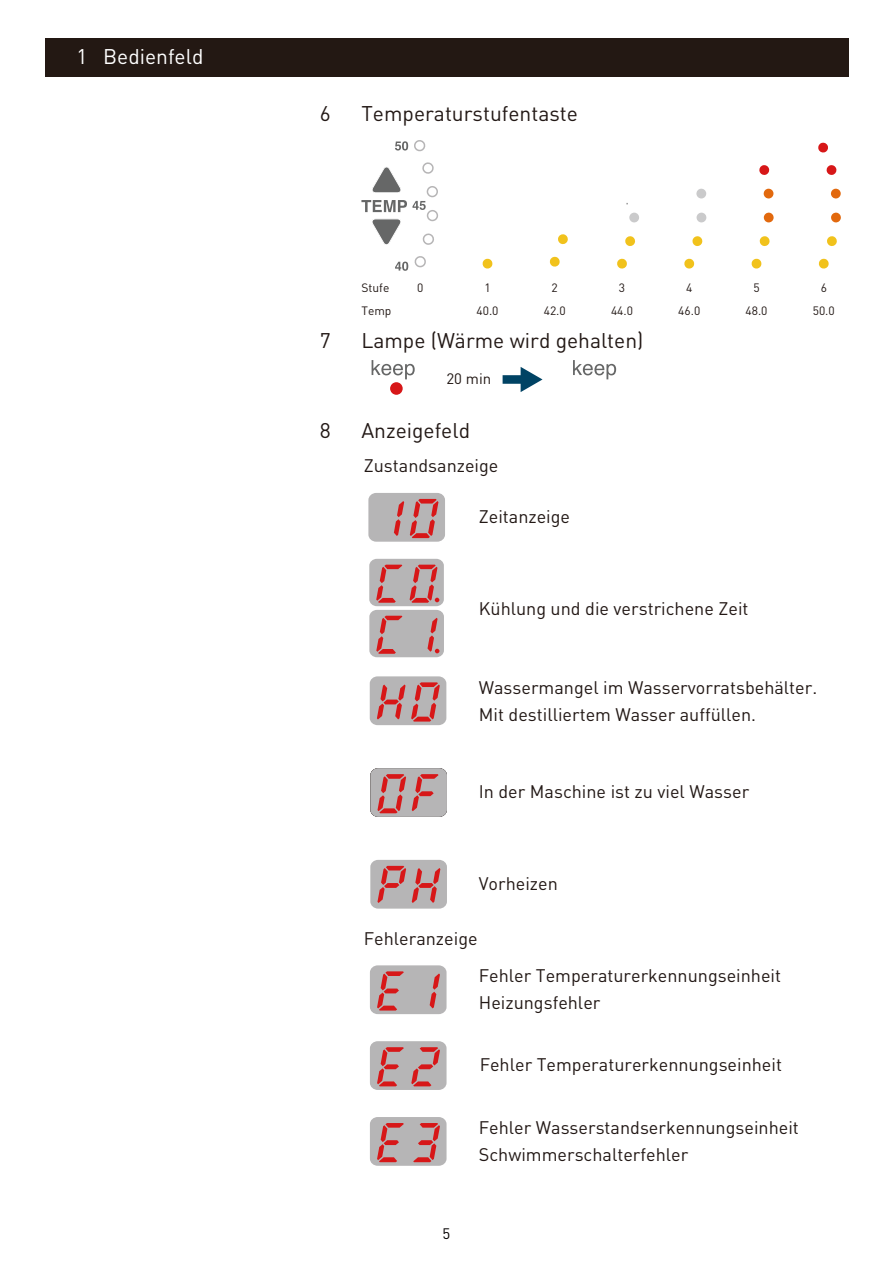
<style>
.page{position:relative;width:893px;height:1263px;background:#fff}
.page>*{position:absolute;margin:0;border:0;box-sizing:border-box;transform-origin:0 0}
.t1{font:21px "DINOT";color:#221815}
.t2{font:21px "DINOT";color:#fff}
.t3{font:18px/27px "DINOT";color:#221815}
.t4{font:18px "DINOT";color:#221714}
.t5{font:15px "DINOT";color:#221815}
.t6{font:15px "DINOT";color:#040000}
.t7{font:12px/22.8px "DINOT";color:#221815}
</style>
<div class="page">
<svg style="left:503px;top:367px;width:39px;height:25px"></svg>
<div style="left:45px;top:38px;width:803px;height:39px;background:#231813"></div>
<div style="left:370px;top:768px;width:77px;height:49px;background:#b6b5b6;border-radius:7px"></div>
<svg style="left:377px;top:774px;width:62px;height:39px"></svg>
<div style="left:370px;top:965px;width:77px;height:49px;background:#b6b5b6;border-radius:7px"></div>
<svg style="left:377px;top:971px;width:27px;height:39px"></svg>
<svg style="left:430px;top:973px;width:10px;height:35px"></svg>
<div style="left:368px;top:493px;width:77px;height:49px;background:#b6b5b6;border-radius:7px"></div>
<svg style="left:394px;top:499px;width:45px;height:39px"></svg>
<div style="left:370px;top:1117px;width:77px;height:49px;background:#b6b5b6;border-radius:7px"></div>
<svg style="left:377px;top:1123px;width:27px;height:39px"></svg>
<svg style="left:413px;top:1123px;width:27px;height:39px"></svg>
<div style="left:370px;top:1041px;width:77px;height:49px;background:#b6b5b6;border-radius:7px"></div>
<svg style="left:377px;top:1047px;width:27px;height:39px"></svg>
<svg style="left:411px;top:1047px;width:29px;height:39px"></svg>
<div style="left:370px;top:860px;width:77px;height:49px;background:#b6b5b6;border-radius:7px"></div>
<svg style="left:377px;top:866px;width:29px;height:37px"></svg>
<svg style="left:412px;top:868px;width:28px;height:35px"></svg>
<div style="left:370px;top:676px;width:76px;height:49px;background:#b6b5b6;border-radius:7px"></div>
<svg style="left:377px;top:684px;width:28px;height:35px"></svg>
<svg style="left:411px;top:682px;width:29px;height:39px"></svg>
<div style="left:390px;top:382px;width:13px;height:13px;background:#d71718;border-radius:50%"></div>
<svg style="left:372px;top:360px;width:43px;height:19px"></svg>
<svg style="left:573px;top:360px;width:43px;height:19px"></svg>
<svg style="left:372px;top:218px;width:29px;height:27px"></svg>
<svg style="left:372px;top:167px;width:29px;height:26px"></svg>
<svg style="left:395px;top:262px;width:13px;height:9px"></svg>
<svg style="left:361px;top:200px;width:65px;height:12px"></svg>
<svg style="left:414px;top:256px;width:12px;height:12px"></svg>
<svg style="left:422px;top:233px;width:12px;height:12px"></svg>
<div style="left:427px;top:210px;width:11px;height:11px;border:2px solid #b6b5b6;border-radius:50%"></div>
<div style="left:426px;top:186px;width:12px;height:11px;border:2px solid #b6b5b6;border-radius:50%"></div>
<svg style="left:422px;top:162px;width:12px;height:11px"></svg>
<svg style="left:395px;top:140px;width:31px;height:11px"></svg>
<svg style="left:549px;top:256px;width:11px;height:11px"></svg>
<svg style="left:558px;top:234px;width:10px;height:11px"></svg>
<svg style="left:482px;top:258px;width:11px;height:11px"></svg>
<svg style="left:617px;top:258px;width:10px;height:11px"></svg>
<svg style="left:625px;top:236px;width:10px;height:10px"></svg>
<div style="left:629px;top:212px;width:10px;height:11px;background:#cacacb;border-radius:50%"></div>
<svg style="left:684px;top:258px;width:11px;height:11px"></svg>
<svg style="left:692px;top:236px;width:11px;height:10px"></svg>
<div style="left:696px;top:212px;width:11px;height:11px;background:#cacacb;border-radius:50%"></div>
<div style="left:696px;top:188px;width:10px;height:11px;background:#cacacb;border-radius:50%"></div>
<svg style="left:751px;top:258px;width:11px;height:11px"></svg>
<svg style="left:759px;top:236px;width:11px;height:10px"></svg>
<div style="left:764px;top:212px;width:10px;height:11px;background:#e2690e;border-radius:50%"></div>
<svg style="left:763px;top:188px;width:11px;height:11px"></svg>
<svg style="left:759px;top:165px;width:11px;height:10px"></svg>
<svg style="left:818px;top:258px;width:11px;height:11px"></svg>
<svg style="left:827px;top:236px;width:10px;height:10px"></svg>
<div style="left:831px;top:212px;width:10px;height:11px;background:#e2690e;border-radius:50%"></div>
<div style="left:831px;top:188px;width:10px;height:11px;background:#e2690e;border-radius:50%"></div>
<svg style="left:826px;top:165px;width:11px;height:10px"></svg>
<svg style="left:818px;top:142px;width:10px;height:11px"></svg>
<div style="left:369px;top:559px;width:75px;height:47px;background:#b6b5b6;border-radius:7px"></div>
<svg style="left:376px;top:565px;width:63px;height:38px"></svg>
<div style="left:369px;top:610px;width:75px;height:47px;background:#b6b5b6;border-radius:7px"></div>
<svg style="left:376px;top:616px;width:63px;height:38px"></svg>
<p class="t2" style="left:77px;top:41px;width:128px">1 Bedienfeld</p>
<p class="t1" style="left:320px;top:97px;width:12px">6</p>
<p class="t1" style="left:361px;top:97px;width:218px">Temperaturstufentaste</p>
<p class="t7" style="left:361px;top:275px;width:32px">Stufe<br>Temp</p>
<p class="t7" style="left:417px;top:275px;width:8px">0</p>
<p class="t7" style="left:484px;top:275px;width:8px">1</p>
<p class="t7" style="left:552px;top:275px;width:8px">2</p>
<p class="t7" style="left:619px;top:275px;width:8px">3</p>
<p class="t7" style="left:686px;top:275px;width:8px">4</p>
<p class="t7" style="left:753px;top:275px;width:8px">5</p>
<p class="t7" style="left:821px;top:275px;width:8px">6</p>
<p class="t7" style="left:476px;top:298px;width:24px">40.0</p>
<p class="t7" style="left:544px;top:298px;width:24px">42.0</p>
<p class="t7" style="left:611px;top:298px;width:24px">44.0</p>
<p class="t7" style="left:678px;top:298px;width:24px">46.0</p>
<p class="t7" style="left:745px;top:298px;width:24px">48.0</p>
<p class="t7" style="left:813px;top:298px;width:24px">50.0</p>
<p class="t1" style="left:320px;top:325px;width:12px">7</p>
<p class="t1" style="left:361px;top:325px;width:283px">Lampe (Wärme wird gehalten)</p>
<p class="t5" style="left:446px;top:367px;width:46px">20 min</p>
<p class="t1" style="left:320px;top:414px;width:12px">8</p>
<p class="t1" style="left:361px;top:414px;width:110px">Anzeigefeld</p>
<p class="t3" style="left:364px;top:451px;width:136px">Zustandsanzeige</p>
<p class="t3" style="left:479px;top:501px;width:93px">Zeitanzeige</p>
<p class="t4" style="left:479px;top:594px;width:271px">Kühlung und die verstrichene Zeit</p>
<p class="t3" style="left:479px;top:672px;width:340px">Wassermangel im Wasservorratsbehälter.<br>Mit destilliertem Wasser auffüllen.</p>
<p class="t3" style="left:479px;top:776px;width:272px">In der Maschine ist zu viel Wasser</p>
<p class="t3" style="left:479px;top:868px;width:81px">Vorheizen</p>
<p class="t3" style="left:364px;top:923px;width:115px">Fehleranzeige</p>
<p class="t3" style="left:479px;top:960px;width:304px">Fehler Temperaturerkennungseinheit<br>Heizungsfehler</p>
<p class="t3" style="left:480px;top:1050px;width:304px">Fehler Temperaturerkennungseinheit</p>
<p class="t6" style="left:443px;top:1222px;width:9px">5</p>
<p class="t3" style="left:479px;top:1112px;width:322px">Fehler Wasserstandserkennungseinheit<br>Schwimmerschalterfehler</p>
</div>
